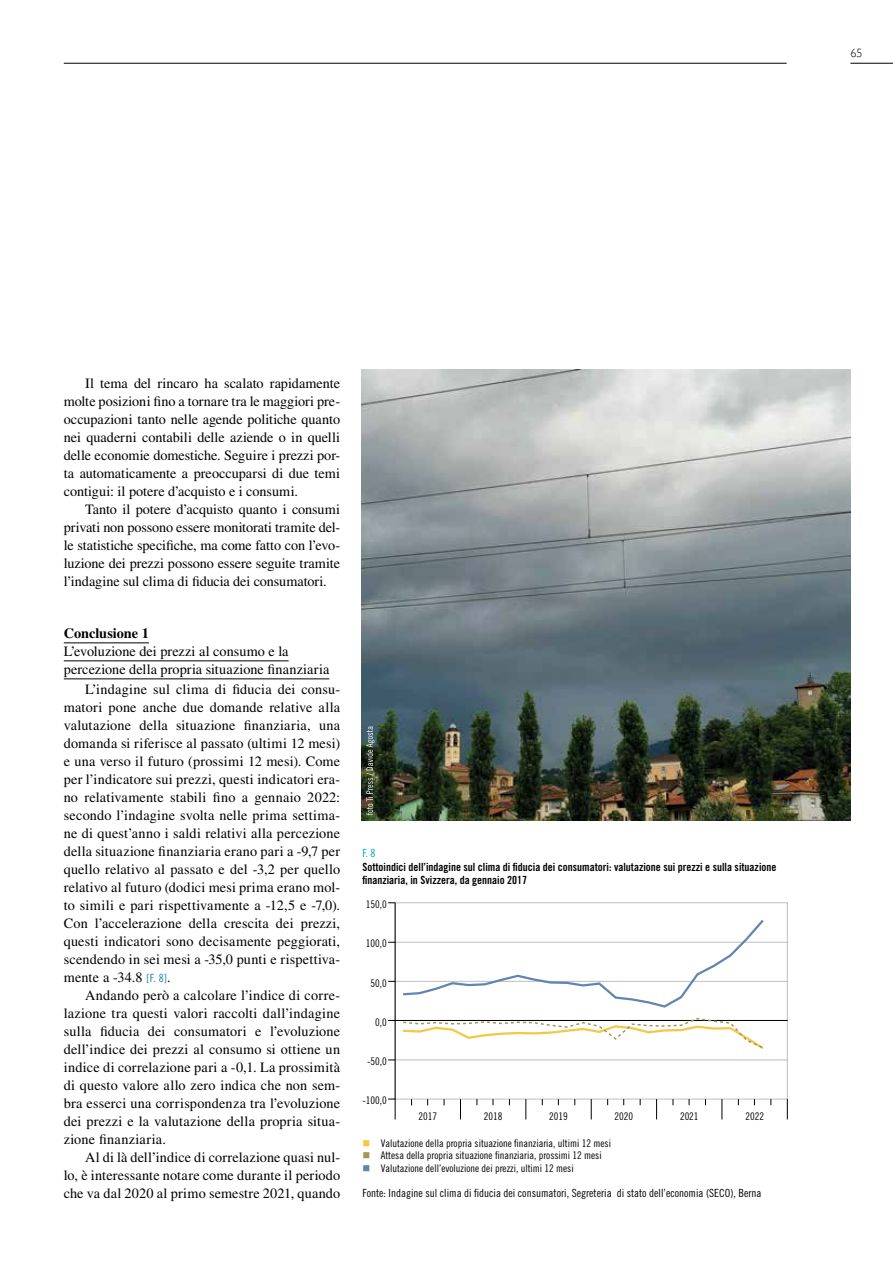
<style>
.page{position:relative;width:893px;height:1263px;background:#fff}
.page>*{position:absolute;margin:0;border:0;box-sizing:border-box;transform-origin:0 0}
.t1{font:14.25px/18px "Times LT Std";letter-spacing:.005em;color:#000;text-align:justify}
.t2{font:700 14.25px "Times LT Std";color:#000}
.t3{font:300 12px "Gill Sans";color:#000}
.t4{font:11.25px/13.5px "Trade Gothic LT Std Bd Cn 20";color:#000}
.t5{font:11.25px "Trade Gothic LT Std Cn 18";color:#000}
.t6{font:11.25px "Trade Gothic LT Std Cn 18";color:#009fdb}
.t7{font:10.5px/12.6px "Trade Gothic LT Std Cn 18";color:#000}
.s1{font-family:"Trade Gothic LT Std Cn 18";font-size:11.25px;color:#1a84aa}
</style>
<div class="page">
<hr style="left:64px;top:63px;width:723px;height:1px;background:#000">
<hr style="left:850px;top:63px;width:43px;height:1px;background:#000">
<hr style="left:64px;top:642px;width:85px;height:1px;background:#000">
<hr style="left:64px;top:660px;width:225px;height:1px;background:#000">
<hr style="left:64px;top:678px;width:265px;height:1px;background:#000">
<hr style="left:395px;top:1099px;width:393px;height:1px;background:#bcbec0">
<hr style="left:395px;top:902px;width:393px;height:1px;background:#bcbec0">
<hr style="left:787px;top:903px;width:1px;height:196px;background:#bcbec0">
<hr style="left:395px;top:1060px;width:393px;height:1px;background:#bcbec0">
<hr style="left:395px;top:981px;width:393px;height:1px;background:#bcbec0">
<hr style="left:395px;top:942px;width:393px;height:1px;background:#bcbec0">
<hr style="left:395px;top:903px;width:1px;height:196px;background:#000">
<svg style="left:401px;top:920px;width:365px;height:88px"></svg>
<hr style="left:395px;top:1020px;width:393px;height:1px;background:#000">
<svg style="left:403px;top:1017px;width:361px;height:32px"></svg>
<svg style="left:460px;top:1099px;width:1px;height:20px"></svg>
<svg style="left:526px;top:1099px;width:1px;height:20px"></svg>
<svg style="left:591px;top:1099px;width:1px;height:20px"></svg>
<svg style="left:656px;top:1099px;width:1px;height:20px"></svg>
<svg style="left:722px;top:1099px;width:1px;height:20px"></svg>
<svg style="left:787px;top:1099px;width:1px;height:20px"></svg>
<svg style="left:388px;top:1099px;width:8px;height:20px"></svg>
<img style="left:361px;top:370px;width:489px;height:451px">
<svg style="left:366px;top:726px;width:8px;height:89px"></svg>
<p class="t3" style="left:850px;top:46px;width:13px">65</p>
<p class="t1" style="left:64px;top:374px;width:278px;text-indent:21px">Il tema del rincaro ha scalato rapidamente molte posizioni fino a tornare tra le maggiori pre&shy;occupazioni tanto nelle agende politiche quanto nei quaderni contabili delle aziende o in quelli delle economie domestiche. Seguire i prezzi por&shy;ta automaticamente a preoccuparsi di due temi contigui: il potere d’acquisto e i consumi.</p>
<p class="t1" style="left:64px;top:500px;width:278px;text-indent:21px">Tanto il potere d’acquisto quanto i consumi privati non possono essere monitorati tramite del&shy;le statistiche specifiche, ma come fatto con l’evo&shy;luzione dei prezzi possono essere seguite tramite l’indagine sul clima di fiducia dei consumatori.</p>
<p class="t2" style="left:64px;top:625px;width:87px">Conclusione 1</p>
<p class="t1" style="left:64px;top:642px;width:267px">L’evoluzione dei prezzi al consumo e la percezione della propria situazione finanziaria</p>
<p class="t1" style="left:64px;top:680px;width:278px;text-indent:21px">L’indagine sul clima di fiducia dei consu&shy;matori pone anche due domande relative alla valutazione della situazione finanziaria, una domanda si riferisce al passato (ultimi 12 mesi) e una verso il futuro (prossimi 12 mesi). Come per l’indicatore sui prezzi, questi indicatori era&shy;no relativamente stabili fino a gennaio 2022: secondo l’indagine svolta nelle prima settima&shy;ne di quest’anno i saldi relativi alla percezione della situazione finanziaria erano pari a -9,7 per quello relativo al passato e del -3,2 per quello relativo al futuro (dodici mesi prima erano mol&shy;to simili e pari rispettivamente a -12,5 e -7,0).<br>Con l’accelerazione della crescita dei prezzi, questi indicatori sono decisamente peggiorati, scendendo in sei mesi a -35,0 punti e rispettiva&shy;mente a -34.8 <span class="s1">[F. 8]</span>.</p>
<p class="t1" style="left:64px;top:986px;width:278px;text-indent:21px">Andando però a calcolare l’indice di corre&shy;lazione tra questi valori raccolti dall’indagine sulla fiducia dei consumatori e l’evoluzione dell’indice dei prezzi al consumo si ottiene un indice di correlazione pari a -0,1. La prossimità di questo valore allo zero indica che non sem&shy;bra esserci una corrispondenza tra l’evoluzione dei prezzi e la valutazione della propria situa&shy;zione finanziaria.</p>
<p class="t1" style="left:64px;top:1148px;width:278px;text-indent:21px">Al di là dell’indice di correlazione quasi nul&shy;lo, è interessante notare come durante il periodo che va dal 2020 al primo semestre 2021, quando</p>
<p class="t6" style="left:362px;top:846px;width:15px">F. 8</p>
<p class="t4" style="left:362px;top:860px;width:416px">Sottoindici dell’indagine sul clima di fiducia dei consumatori: valutazione sui prezzi e sulla situazione finanziaria, in Svizzera, da gennaio 2017</p>
<p class="t7" style="left:366px;top:898px;width:22px">150,0</p>
<p class="t7" style="left:366px;top:937px;width:22px">100,0</p>
<p class="t7" style="left:371px;top:976px;width:18px">50,0</p>
<p class="t7" style="left:375px;top:1016px;width:13px">0,0</p>
<p class="t7" style="left:367px;top:1055px;width:21px">-50,0</p>
<p class="t7" style="left:362px;top:1094px;width:26px">-100,0</p>
<p class="t7" style="left:419px;top:1109px;width:20px">2017</p>
<p class="t7" style="left:484px;top:1109px;width:20px">2018</p>
<p class="t7" style="left:549px;top:1109px;width:20px">2019</p>
<p class="t7" style="left:615px;top:1109px;width:20px">2020</p>
<p class="t7" style="left:680px;top:1109px;width:20px">2021</p>
<p class="t7" style="left:745px;top:1109px;width:20px">2022</p>
<p class="t7" style="left:381px;top:1136px;width:232px">Valutazione della propria situazione finanziaria, ultimi 12 mesi<br>Attesa della propria situazione finanziaria, prossimi 12 mesi<br>Valutazione dell’evoluzione dei prezzi, ultimi 12 mesi</p>
<p class="t5" style="left:362px;top:1186px;width:401px">Fonte: Indagine sul clima di fiducia dei consumatori, Segreteria di stato dell’economia (SECO), Berna</p>
</div>
